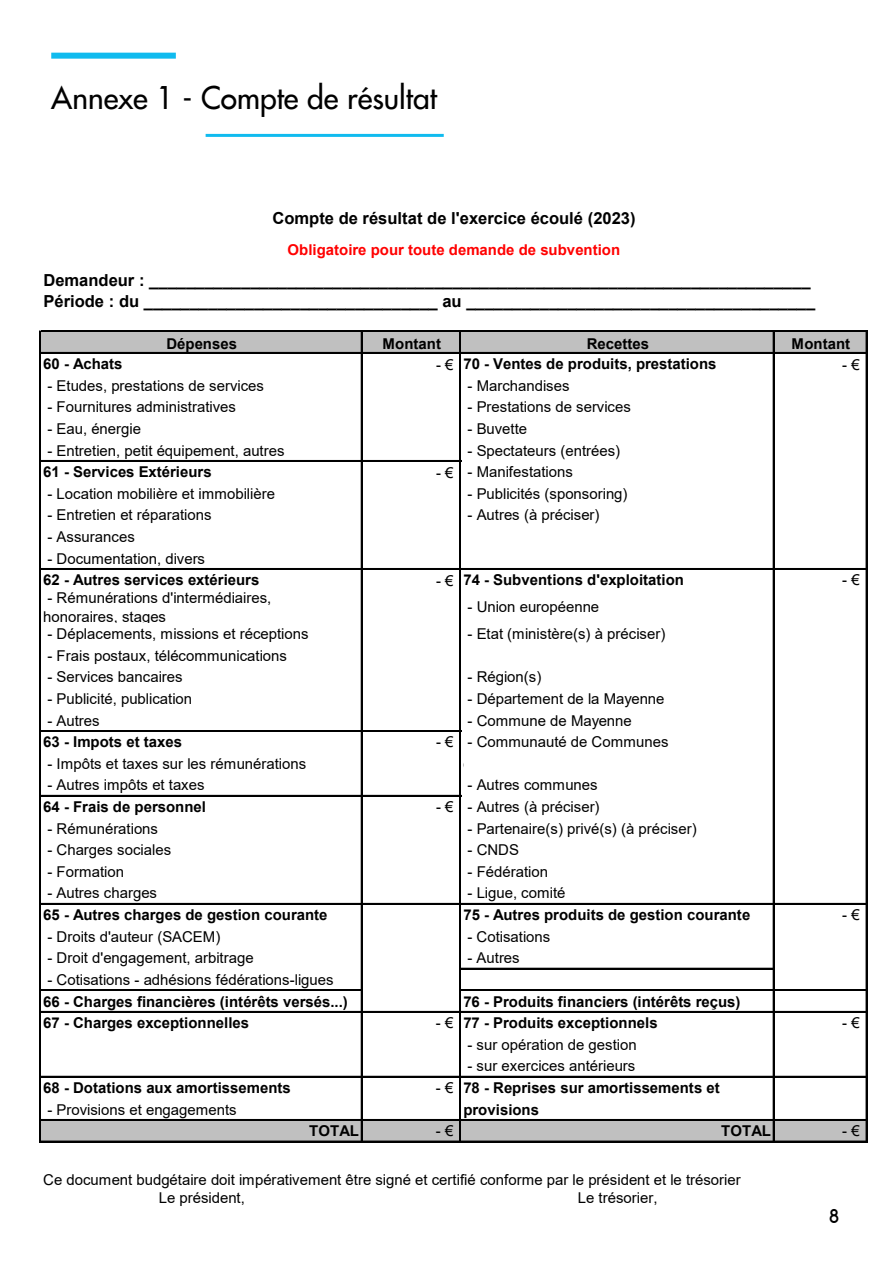
<style>
.page{position:relative;width:893px;height:1263px;background:#fff}
.page>*{position:absolute;margin:0;border:0;box-sizing:border-box;transform-origin:0 0}
.t1{font:30px "Futura";color:#000}
.t2{font:700 18px "Comfortaa";color:#000}
.t3{font:700 16.5px/21.6px "Arial";color:#000}
.t4{font:15px/18.6px "Arial";color:#000}
.t5{font:700 15px "Arial";color:#000}
.t6{font:700 15px "Arial";color:#f00}
.t7{font:15px "Arial";color:#000}
.s1{font-weight:400}
.s2{font-style:inherit}
</style>
<div class="page">
<div style="left:41px;top:331px;width:826px;height:22px;background:#c0c0c0"></div>
<div style="left:41px;top:1120px;width:826px;height:22px;background:#c0c0c0"></div>
<hr style="left:41px;top:989px;width:321px;height:1px;background:#000">
<hr style="left:41px;top:990px;width:322px;height:1px;background:#000">
<hr style="left:40px;top:331px;width:1px;height:811px;background:#000">
<hr style="left:361px;top:332px;width:2px;height:810px;background:#000">
<hr style="left:460px;top:332px;width:1px;height:810px;background:#000">
<hr style="left:773px;top:332px;width:1px;height:810px;background:#000">
<hr style="left:866px;top:332px;width:1px;height:810px;background:#000">
<hr style="left:41px;top:331px;width:826px;height:1px;background:#000">
<hr style="left:41px;top:352px;width:826px;height:2px;background:#000">
<hr style="left:41px;top:460px;width:420px;height:2px;background:#000">
<hr style="left:41px;top:568px;width:826px;height:2px;background:#000">
<hr style="left:41px;top:730px;width:420px;height:2px;background:#000">
<hr style="left:41px;top:795px;width:420px;height:2px;background:#000">
<hr style="left:41px;top:903px;width:826px;height:2px;background:#000">
<hr style="left:461px;top:968px;width:313px;height:1px;background:#000">
<hr style="left:461px;top:989px;width:406px;height:1px;background:#000">
<hr style="left:461px;top:990px;width:406px;height:1px;background:#000">
<hr style="left:41px;top:1011px;width:826px;height:2px;background:#000">
<hr style="left:41px;top:1076px;width:826px;height:1px;background:#000">
<hr style="left:41px;top:1119px;width:826px;height:2px;background:#000">
<hr style="left:41px;top:1141px;width:826px;height:1px;background:#000">
<div style="left:51px;top:53px;width:125px;height:6px;background:#10bbef"></div>
<hr style="left:206px;top:134px;width:238px;height:3px;background:#10bbef">
<h1 class="t1" style="left:51px;top:79px;width:387px">Annexe 1 - Compte de résultat</h1>
<p class="t3" style="left:272px;top:208px;width:365px">Compte de résultat de l'exercice écoulé (2023)</p>
<p class="t6" style="left:288px;top:239px;width:334px">Obligatoire pour toute demande de subvention</p>
<p class="t3" style="left:43px;top:269px;width:773px">Demandeur : ________________________________________________________________________<br>Période : du ________________________________ au ______________________________________</p>
<p class="t5" style="left:166px;top:333px;width:72px">Dépenses</p>
<p class="t5" style="left:383px;top:333px;width:60px">Montant</p>
<p class="t5" style="left:587px;top:333px;width:64px">Recettes</p>
<p class="t5" style="left:792px;top:333px;width:60px">Montant</p>
<p class="t5" style="left:43px;top:353px;width:81px">60 - Achats</p>
<p class="t5" style="left:436px;top:353px;width:282px"><span class="s1">- €</span> 70 - Ventes de produits, prestations</p>
<p class="t7" style="left:842px;top:355px;width:19px">- €</p>
<p class="t4" style="left:47px;top:376px;width:218px">- Etudes, prestations de services</p>
<p class="t4" style="left:467px;top:376px;width:104px">- Marchandises</p>
<p class="t4" style="left:47px;top:398px;width:190px">- Fournitures administratives</p>
<p class="t4" style="left:467px;top:398px;width:165px">- Prestations de services</p>
<p class="t4" style="left:47px;top:419px;width:95px">- Eau, énergie</p>
<p class="t4" style="left:467px;top:419px;width:61px">- Buvette</p>
<p class="t4" style="left:47px;top:441px;width:239px">- Entretien, petit équipement, autres</p>
<p class="t4" style="left:467px;top:441px;width:154px">- Spectateurs (entrées)</p>
<p class="t5" style="left:43px;top:461px;width:170px">61 - Services Extérieurs</p>
<p class="t4" style="left:436px;top:462px;width:138px"><span class="s2">- €</span> - Manifestations</p>
<p class="t4" style="left:47px;top:484px;width:229px">- Location mobilière et immobilière</p>
<p class="t4" style="left:467px;top:484px;width:162px">- Publicités (sponsoring)</p>
<p class="t4" style="left:47px;top:506px;width:165px">- Entretien et réparations</p>
<p class="t4" style="left:467px;top:506px;width:134px">- Autres (à préciser)</p>
<p class="t4" style="left:47px;top:527px;width:89px">- Assurances</p>
<p class="t4" style="left:47px;top:549px;width:159px">- Documentation, divers</p>
<p class="t5" style="left:43px;top:569px;width:217px">62 - Autres services extérieurs</p>
<p class="t5" style="left:436px;top:569px;width:249px"><span class="s1">- €</span> 74 - Subventions d'exploitation</p>
<p class="t7" style="left:842px;top:570px;width:19px">- €</p>
<p class="t4" style="left:43px;top:588px;width:230px">- Rémunérations d'intermédiaires, honoraires, stages</p>
<p class="t4" style="left:467px;top:597px;width:133px">- Union européenne</p>
<p class="t4" style="left:47px;top:624px;width:263px">- Déplacements, missions et réceptions</p>
<p class="t4" style="left:467px;top:624px;width:199px">- Etat (ministère(s) à préciser)</p>
<p class="t4" style="left:47px;top:646px;width:241px">- Frais postaux, télécommunications</p>
<p class="t4" style="left:47px;top:668px;width:137px">- Services bancaires</p>
<p class="t4" style="left:467px;top:668px;width:75px">- Région(s)</p>
<p class="t4" style="left:47px;top:689px;width:146px">- Publicité, publication</p>
<p class="t4" style="left:467px;top:689px;width:199px">- Département de la Mayenne</p>
<p class="t4" style="left:47px;top:711px;width:54px">- Autres</p>
<p class="t4" style="left:467px;top:711px;width:166px">- Commune de Mayenne</p>
<p class="t5" style="left:43px;top:731px;width:140px">63 - Impots et taxes</p>
<p class="t4" style="left:436px;top:732px;width:234px"><span class="s2">- €</span> - Communauté de Communes</p>
<p class="t4" style="left:47px;top:754px;width:260px">- Impôts et taxes sur les rémunérations</p>
<p class="t4" style="left:47px;top:776px;width:159px">- Autres impôts et taxes</p>
<p class="t4" style="left:467px;top:776px;width:132px">- Autres communes</p>
<p class="t5" style="left:43px;top:796px;width:164px">64 - Frais de personnel</p>
<p class="t4" style="left:436px;top:797px;width:165px"><span class="s2">- €</span> - Autres (à préciser)</p>
<p class="t4" style="left:47px;top:819px;width:112px">- Rémunérations</p>
<p class="t4" style="left:467px;top:819px;width:231px">- Partenaire(s) privé(s) (à préciser)</p>
<p class="t4" style="left:47px;top:840px;width:125px">- Charges sociales</p>
<p class="t4" style="left:467px;top:840px;width:53px">- CNDS</p>
<p class="t4" style="left:47px;top:862px;width:78px">- Formation</p>
<p class="t4" style="left:467px;top:862px;width:82px">- Fédération</p>
<p class="t4" style="left:47px;top:884px;width:111px">- Autres charges</p>
<p class="t4" style="left:467px;top:884px;width:100px">- Ligue, comité</p>
<p class="t5" style="left:43px;top:904px;width:286px">65 - Autres charges de gestion courante</p>
<p class="t5" style="left:463px;top:904px;width:288px">75 - Autres produits de gestion courante</p>
<p class="t7" style="left:842px;top:904px;width:19px">- €</p>
<p class="t4" style="left:47px;top:927px;width:174px">- Droits d'auteur (SACEM)</p>
<p class="t4" style="left:467px;top:927px;width:84px">- Cotisations</p>
<p class="t4" style="left:47px;top:949px;width:208px">- Droit d'engagement, arbitrage</p>
<p class="t4" style="left:467px;top:949px;width:54px">- Autres</p>
<p class="t4" style="left:47px;top:970px;width:288px">- Cotisations - adhésions fédérations-ligues</p>
<p class="t5" style="left:43px;top:991px;width:306px">66 - Charges financières (intérêts versés...)</p>
<p class="t5" style="left:463px;top:991px;width:279px">76 - Produits financiers (intérêts reçus)</p>
<p class="t5" style="left:43px;top:1012px;width:207px">67 - Charges exceptionnelles</p>
<p class="t5" style="left:436px;top:1012px;width:223px"><span class="s1">- €</span> 77 - Produits exceptionnels</p>
<p class="t7" style="left:842px;top:1012px;width:19px">- €</p>
<p class="t4" style="left:467px;top:1035px;width:171px">- sur opération de gestion</p>
<p class="t4" style="left:467px;top:1057px;width:169px">- sur exercices antérieurs</p>
<p class="t5" style="left:43px;top:1077px;width:249px">68 - Dotations aux amortissements</p>
<p class="t5" style="left:436px;top:1077px;width:285px"><span class="s1">- €</span> 78 - Reprises sur amortissements et</p>
<p class="t4" style="left:47px;top:1100px;width:191px">- Provisions et engagements</p>
<p class="t5" style="left:463px;top:1099px;width:77px">provisions</p>
<p class="t5" style="left:309px;top:1120px;width:51px">TOTAL</p>
<p class="t7" style="left:436px;top:1120px;width:19px">- €</p>
<p class="t5" style="left:721px;top:1120px;width:51px">TOTAL</p>
<p class="t7" style="left:842px;top:1120px;width:19px">- €</p>
<p class="t4" style="left:159px;top:1170px;width:584px;text-indent:-115px">Ce document budgétaire doit impérativement être signé et certifié conforme par le président et le trésorier<br>Le président,</p>
<p class="t4" style="left:578px;top:1188px;width:81px">Le trésorier,</p>
<p class="t2" style="left:829px;top:1205px;width:11px">8</p>
</div>
